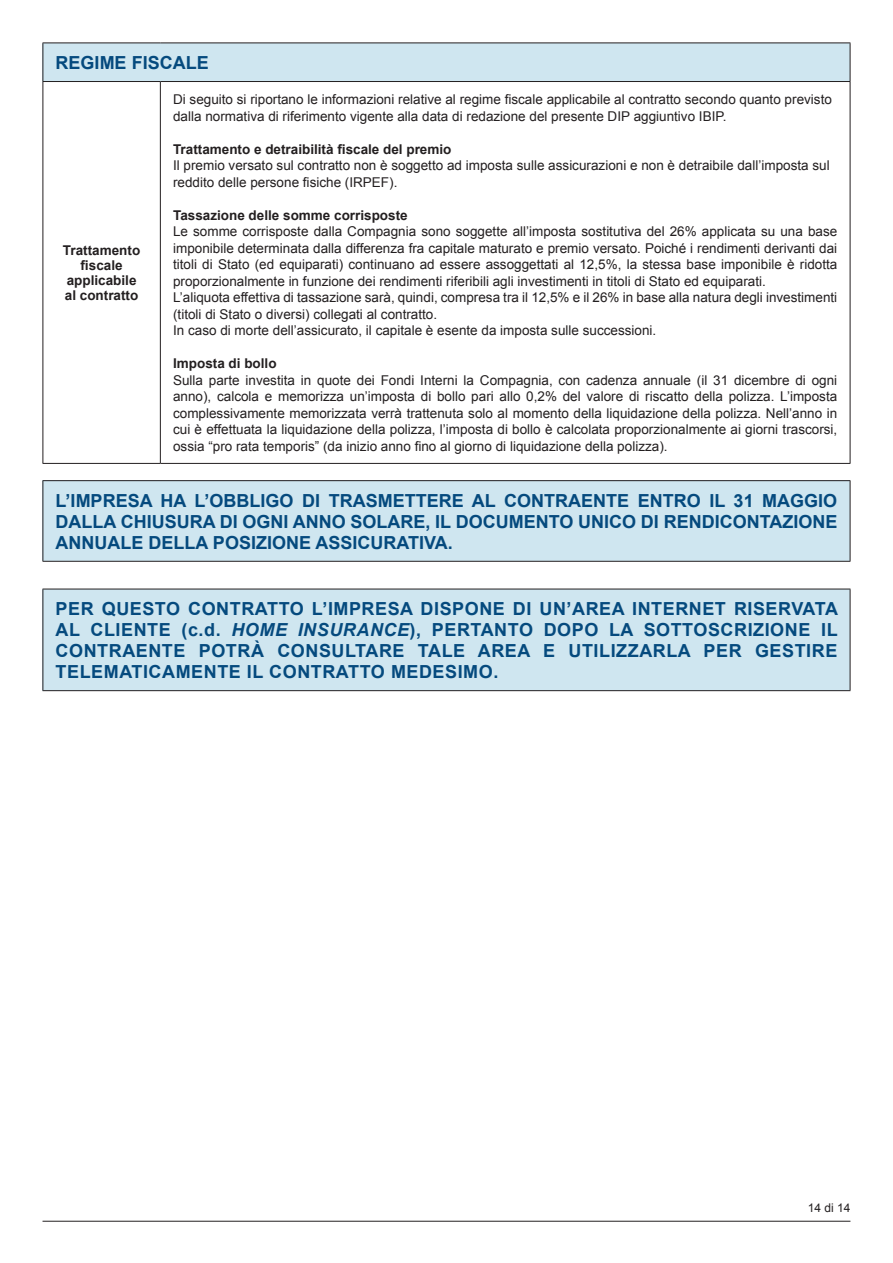
<style>
.page{position:relative;width:893px;height:1263px;background:#fff}
.page>*{position:absolute;margin:0;border:0;box-sizing:border-box;transform-origin:0 0}
.t1{font:700 18px/21px "Arial";color:#054a7e;text-align:justify}
.t2{font:13.5px/16.5px "Arial";color:#231f20}
.t3{font:700 13.5px/14.9px "Arial";color:#231f20;text-align:center}
.t4{font:12px "Arial";color:#231f20}
.s1{font-style:italic}
</style>
<div class="page">
<hr style="left:43px;top:1221px;width:807px;height:1px;background:#231f20">
<div style="left:43px;top:43px;width:807px;height:39px;background:#cfe6f0"></div>
<hr style="left:43px;top:43px;width:117px;height:1px;background:#231f20">
<hr style="left:160px;top:43px;width:690px;height:1px;background:#231f20">
<hr style="left:43px;top:81px;width:117px;height:1px;background:#231f20">
<hr style="left:160px;top:81px;width:690px;height:1px;background:#231f20">
<hr style="left:43px;top:463px;width:117px;height:1px;background:#231f20">
<hr style="left:160px;top:463px;width:690px;height:1px;background:#231f20">
<hr style="left:43px;top:43px;width:1px;height:38px;background:#231f20">
<hr style="left:43px;top:82px;width:1px;height:381px;background:#231f20">
<hr style="left:850px;top:43px;width:1px;height:38px;background:#231f20">
<hr style="left:160px;top:82px;width:1px;height:381px;background:#231f20">
<hr style="left:850px;top:82px;width:1px;height:381px;background:#231f20">
<div style="left:43px;top:481px;width:807px;height:80px;background:#cfe6f0"></div>
<hr style="left:43px;top:480px;width:807px;height:1px;background:#231f20">
<hr style="left:43px;top:561px;width:807px;height:1px;background:#231f20">
<hr style="left:43px;top:481px;width:1px;height:80px;background:#231f20">
<hr style="left:850px;top:481px;width:1px;height:80px;background:#231f20">
<div style="left:43px;top:589px;width:807px;height:102px;background:#cfe6f0"></div>
<hr style="left:43px;top:589px;width:807px;height:1px;background:#231f20">
<hr style="left:43px;top:690px;width:807px;height:1px;background:#231f20">
<hr style="left:43px;top:589px;width:1px;height:101px;background:#231f20">
<hr style="left:850px;top:589px;width:1px;height:101px;background:#231f20">
<h1 class="t1" style="left:56px;top:53px;width:155px">REGIME FISCALE</h1>
<p class="t2" style="left:173px;top:91px;width:660px">Di seguito si riportano le informazioni relative al regime fiscale applicabile al contratto secondo quanto previsto dalla normativa di riferimento vigente alla data di redazione del presente DIP aggiuntivo IBIP.</p>
<p class="t3" style="left:173px;top:142px;width:280px">Trattamento e detraibilità fiscale del premio</p>
<p class="t2" style="left:173px;top:157px;width:658px">Il premio versato sul contratto non è soggetto ad imposta sulle assicurazioni e non è detraibile dall’imposta sul reddito delle persone fisiche (IRPEF).</p>
<p class="t3" style="left:173px;top:208px;width:236px">Tassazione delle somme corrisposte</p>
<p class="t2" style="left:173px;top:223px;width:666px">Le somme corrisposte dalla Compagnia sono soggette all’imposta sostitutiva del 26% applicata su una base imponibile determinata dalla differenza fra capitale maturato e premio versato. Poiché i rendimenti derivanti dai titoli di Stato (ed equiparati) continuano ad essere assoggettati al 12,5%, la stessa base imponibile è ridotta proporzionalmente in funzione dei rendimenti riferibili agli investimenti in titoli di Stato ed equiparati.<br>L’aliquota effettiva di tassazione sarà, quindi, compresa tra il 12,5% e il 26% in base alla natura degli investimenti (titoli di Stato o diversi) collegati al contratto.<br>In caso di morte dell’assicurato, il capitale è esente da imposta sulle successioni.</p>
<p class="t3" style="left:173px;top:356px;width:105px">Imposta di bollo</p>
<p class="t2" style="left:173px;top:372px;width:666px;text-align:justify">Sulla parte investita in quote dei Fondi Interni la Compagnia, con cadenza annuale (il 31 dicembre di ogni anno), calcola e memorizza un’imposta di bollo pari allo 0,2% del valore di riscatto della polizza. L’imposta complessivamente memorizzata verrà trattenuta solo al momento della liquidazione della polizza. Nell’anno in cui è effettuata la liquidazione della polizza, l’imposta di bollo è calcolata proporzionalmente ai giorni trascorsi, ossia “pro rata temporis” (da inizio anno fino al giorno di liquidazione della polizza).</p>
<h1 class="t1" style="left:56px;top:490px;width:783px">L’IMPRESA HA L’OBBLIGO DI TRASMETTERE AL CONTRAENTE ENTRO IL 31 MAGGIO DALLA CHIUSURA DI OGNI ANNO SOLARE, IL DOCUMENTO UNICO DI RENDICONTAZIONE ANNUALE DELLA POSIZIONE ASSICURATIVA.</h1>
<p class="t3" style="left:63px;top:243px;width:79px">Trattamento fiscale applicabile al contratto</p>
<p class="t1" style="left:56px;top:599px;width:784px">PER QUESTO CONTRATTO L’IMPRESA DISPONE DI UN’AREA INTERNET RISERVATA AL CLIENTE (c.d. <span class="s1">HOME INSURANCE</span>), PERTANTO DOPO LA SOTTOSCRIZIONE IL CONTRAENTE POTRÀ CONSULTARE TALE AREA E UTILIZZARLA PER GESTIRE TELEMATICAMENTE IL CONTRATTO MEDESIMO.</p>
<p class="t4" style="left:808px;top:1200px;width:44px">14 di 14</p>
</div>
